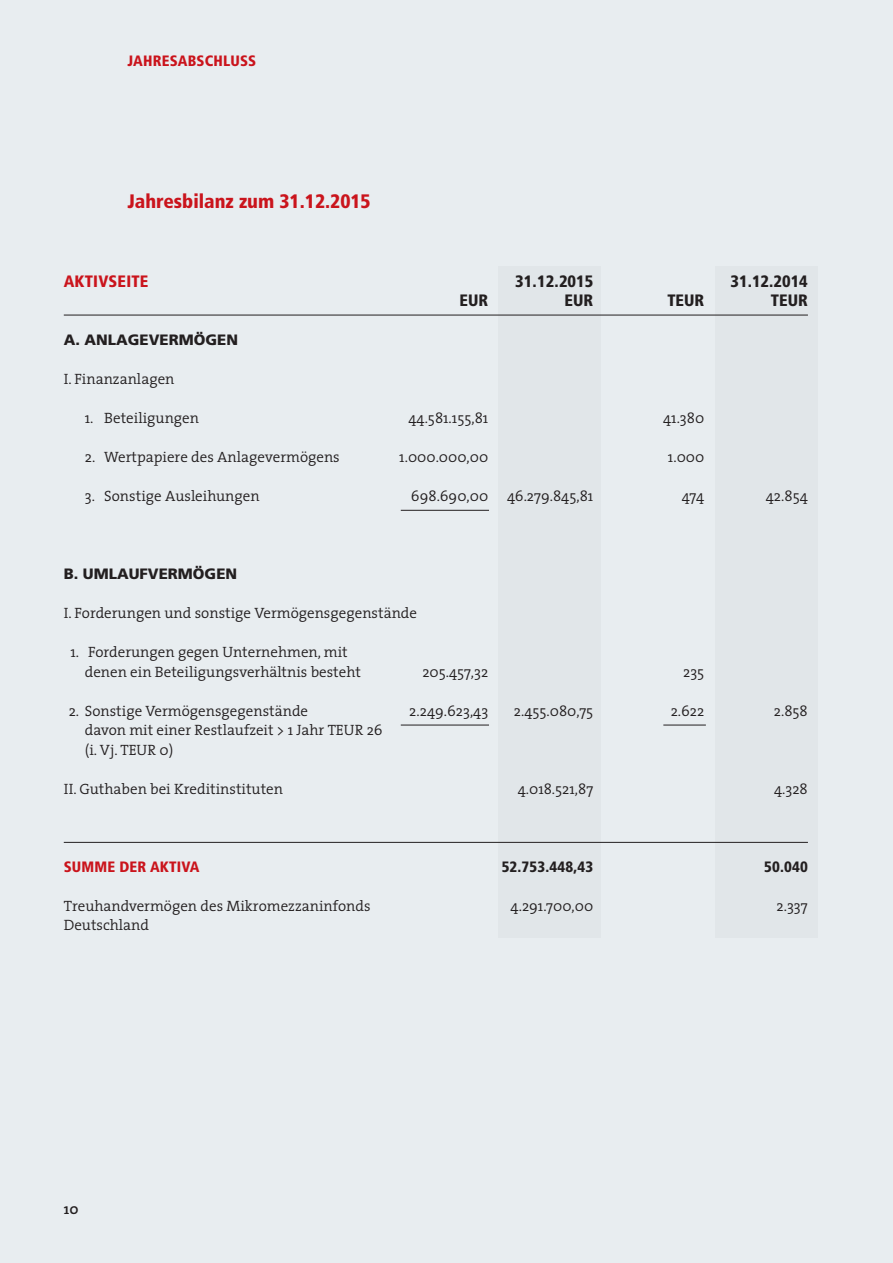
<style>
.page{position:relative;width:893px;height:1263px;background:#e8edf0}
.page>*{position:absolute;margin:0;border:0;box-sizing:border-box;transform-origin:0 0}
.t1{font:900 condensed 19.5px "Frutiger";color:#ca141c}
.t2{font:900 condensed 16.5px "Frutiger";color:#231f20}
.t3{font:900 condensed 16.5px "Frutiger";letter-spacing:.01em;color:#ca141c}
.t4{font:300 15px/19.5px "The Serif";color:#231f20}
.t5{font:900 15px "Frutiger";color:#231f20}
.t6{font:900 condensed 15px "Frutiger";letter-spacing:.01em;color:#ca141c}
.t7{font:900 condensed 15px "Frutiger";letter-spacing:.01em;color:#231f20}
.t8{font:600 15px "The Serif";color:#231f20}
</style>
<div class="page">
<div style="left:499px;top:266px;width:102px;height:672px;background:#e1e6e9"></div>
<div style="left:715px;top:266px;width:103px;height:672px;background:#e1e6e9"></div>
<hr style="left:64px;top:842px;width:744px;height:1px;background:#231f20">
<hr style="left:64px;top:315px;width:744px;height:1px;background:#231f20">
<hr style="left:401px;top:510px;width:88px;height:1px;background:#231f20">
<hr style="left:401px;top:725px;width:88px;height:1px;background:#231f20">
<hr style="left:663px;top:725px;width:43px;height:1px;background:#231f20">
<p class="t6" style="left:128px;top:52px;width:130px">JAHRESABSCHLUSS</p>
<h1 class="t1" style="left:128px;top:190px;width:245px">Jahresbilanz zum 31.12.2015</h1>
<p class="t3" style="left:64px;top:271px;width:86px">AKTIVSEITE</p>
<p class="t2" style="left:515px;top:271px;width:80px">31.12.2015</p>
<p class="t2" style="left:731px;top:271px;width:79px">31.12.2014</p>
<p class="t2" style="left:460px;top:291px;width:30px">EUR</p>
<p class="t2" style="left:565px;top:291px;width:30px">EUR</p>
<p class="t2" style="left:667px;top:291px;width:38px">TEUR</p>
<p class="t2" style="left:771px;top:291px;width:38px">TEUR</p>
<p class="t5" style="left:64px;top:331px;width:176px">A. ANLAGEVERMÖGEN</p>
<p class="t4" style="left:64px;top:369px;width:112px">I. Finanzanlagen</p>
<p class="t4" style="left:85px;top:408px;width:116px">1. Beteiligungen</p>
<p class="t4" style="left:408px;top:408px;width:81px">44.581.155,81</p>
<p class="t4" style="left:663px;top:408px;width:43px">41.380</p>
<p class="t4" style="left:85px;top:447px;width:257px">2. Wertpapiere des Anlagevermögens</p>
<p class="t4" style="left:399px;top:447px;width:90px">1.000.000,00</p>
<p class="t4" style="left:668px;top:447px;width:38px">1.000</p>
<p class="t4" style="left:85px;top:486px;width:176px">3. Sonstige Ausleihungen</p>
<p class="t4" style="left:411px;top:486px;width:79px">698.690,00</p>
<p class="t4" style="left:507px;top:486px;width:88px">46.279.845,81</p>
<p class="t4" style="left:682px;top:486px;width:24px">474</p>
<p class="t4" style="left:766px;top:486px;width:43px">42.854</p>
<p class="t5" style="left:64px;top:565px;width:175px">B. UMLAUFVERMÖGEN</p>
<p class="t4" style="left:64px;top:603px;width:355px">I. Forderungen und sonstige Vermögensgegenstände</p>
<p class="t4" style="left:85px;top:642px;width:278px;text-indent:-14px">1. Forderungen gegen Unternehmen, mit denen ein Beteiligungsverhältnis besteht</p>
<p class="t4" style="left:422px;top:662px;width:67px">205.457,32</p>
<p class="t4" style="left:683px;top:662px;width:23px">235</p>
<p class="t4" style="left:69px;top:701px;width:241px">2. Sonstige Vermögensgegenstände</p>
<p class="t4" style="left:409px;top:701px;width:81px">2.249.623,43</p>
<p class="t4" style="left:514px;top:701px;width:81px">2.455.080,75</p>
<p class="t4" style="left:671px;top:701px;width:35px">2.622</p>
<p class="t4" style="left:774px;top:701px;width:35px">2.858</p>
<p class="t4" style="left:85px;top:720px;width:299px">davon mit einer Restlaufzeit &gt; 1 Jahr TEUR 26 (i. Vj. TEUR 0)</p>
<p class="t4" style="left:64px;top:779px;width:221px">II. Guthaben bei Kreditinstituten</p>
<p class="t4" style="left:518px;top:779px;width:77px">4.018.521,87</p>
<p class="t4" style="left:774px;top:779px;width:35px">4.328</p>
<p class="t6" style="left:64px;top:858px;width:137px">SUMME DER AKTIVA</p>
<p class="t7" style="left:502px;top:858px;width:93px">52.753.448,43</p>
<p class="t7" style="left:764px;top:858px;width:45px">50.040</p>
<p class="t4" style="left:64px;top:896px;width:308px">Treuhandvermögen des Mikromezzaninfonds</p>
<p class="t4" style="left:511px;top:896px;width:84px">4.291.700,00</p>
<p class="t4" style="left:776px;top:896px;width:33px">2.337</p>
<p class="t4" style="left:64px;top:915px;width:87px">Deutschland</p>
<p class="t8" style="left:64px;top:1196px;width:16px">10</p>
</div>
